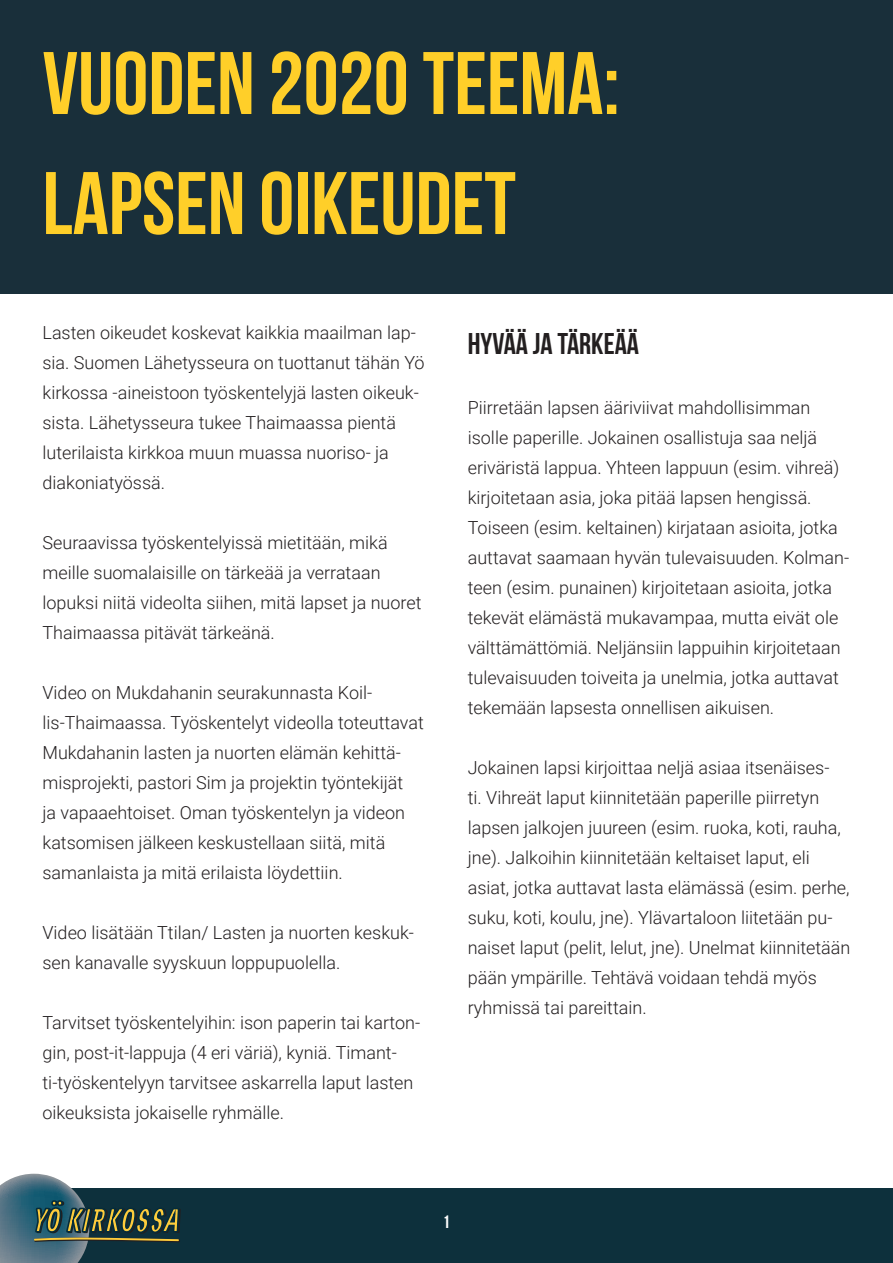
<style>
.page{position:relative;width:893px;height:1263px;background:#fff}
.page>*{position:absolute;margin:0;border:0;box-sizing:border-box;transform-origin:0 0}
.OTSIKKO_VASEN_2_RIVI{font:88.5px "Bebas Neue";color:#ffcf29}
.VÄLIOTSIKKO_taso_1{font:30px "Bebas Neue";color:#231f20}
.LEIPÄTEKSTI{font:300 18px/30px "Roboto";color:#231f20}
.t1{font:18px "Bebas Neue";color:#fff}
</style>
<div class="page">
<div style="left:0;top:0;width:893px;height:293px;background:#192f3a"></div>
<div style="left:0;top:1188px;width:893px;height:75px;background:#0d303c"></div>
<svg style="left:0;top:1173px;width:181px;height:90px"></svg>
<p class="OTSIKKO_VASEN_2_RIVI" style="left:43px;top:35px;width:579px">VUODEN 2020 TEEMA:</p>
<p class="OTSIKKO_VASEN_2_RIVI" style="left:43px;top:155px;width:475px">LAPSEN OIKEUDET</p>
<p class="LEIPÄTEKSTI" style="left:43px;top:317px;width:384px">Lasten oikeudet koskevat kaikkia maailman lap&shy;sia. Suomen Lähetysseura on tuottanut tähän Yö kirkossa -aineistoon työskentelyjä lasten oikeuk&shy;sista. Lähetysseura tukee Thaimaassa pientä luterilaista kirkkoa muun muassa nuoriso- ja diakoniatyössä.</p>
<p class="LEIPÄTEKSTI" style="left:43px;top:527px;width:381px">Seuraavissa työskentelyissä mietitään, mikä meille suomalaisille on tärkeää ja verrataan lopuksi niitä videolta siihen, mitä lapset ja nuoret Thaimaassa pitävät tärkeänä.</p>
<p class="LEIPÄTEKSTI" style="left:43px;top:677px;width:383px">Video on Mukdahanin seurakunnasta Koil&shy;lis-Thaimaassa. Työskentelyt videolla toteuttavat Mukdahanin lasten ja nuorten elämän kehittä&shy;misprojekti, pastori Sim ja projektin työntekijät<br>ja vapaaehtoiset. Oman työskentelyn ja videon katsomisen jälkeen keskustellaan siitä, mitä samanlaista ja mitä erilaista löydettiin.</p>
<p class="LEIPÄTEKSTI" style="left:43px;top:917px;width:373px">Video lisätään Ttilan/ Lasten ja nuorten keskuk&shy;sen kanavalle syyskuun loppupuolella.</p>
<p class="LEIPÄTEKSTI" style="left:43px;top:1007px;width:379px">Tarvitset työskentelyihin: ison paperin tai karton&shy;gin, post-it-lappuja (4 eri väriä), kyniä. Timant&shy;ti-työskentelyyn tarvitsee askarrella laput lasten oikeuksista jokaiselle ryhmälle.</p>
<p class="VÄLIOTSIKKO_taso_1" style="left:468px;top:327px;width:173px">HYVÄÄ JA TÄRKEÄÄ</p>
<p class="LEIPÄTEKSTI" style="left:468px;top:392px;width:383px">Piirretään lapsen ääriviivat mahdollisimman isolle paperille. Jokainen osallistuja saa neljä eriväristä lappua. Yhteen lappuun (esim. vihreä) kirjoitetaan asia, joka pitää lapsen hengissä.<br>Toiseen (esim. keltainen) kirjataan asioita, jotka auttavat saamaan hyvän tulevaisuuden. Kolman&shy;teen (esim. punainen) kirjoitetaan asioita, jotka tekevät elämästä mukavampaa, mutta eivät ole välttämättömiä. Neljänsiin lappuihin kirjoitetaan tulevaisuuden toiveita ja unelmia, jotka auttavat tekemään lapsesta onnellisen aikuisen.</p>
<p class="LEIPÄTEKSTI" style="left:468px;top:752px;width:384px">Jokainen lapsi kirjoittaa neljä asiaa itsenäises-<br>ti. Vihreät laput kiinnitetään paperille piirretyn lapsen jalkojen juureen (esim. ruoka, koti, rauha, jne). Jalkoihin kiinnitetään keltaiset laput, eli asiat, jotka auttavat lasta elämässä (esim. perhe, suku, koti, koulu, jne). Ylävartaloon liitetään pu&shy;naiset laput (pelit, lelut, jne). Unelmat kiinnitetään pään ympärille. Tehtävä voidaan tehdä myös ryhmissä tai pareittain.</p>
<p class="t1" style="left:443px;top:1211px;width:9px">1</p>
</div>
